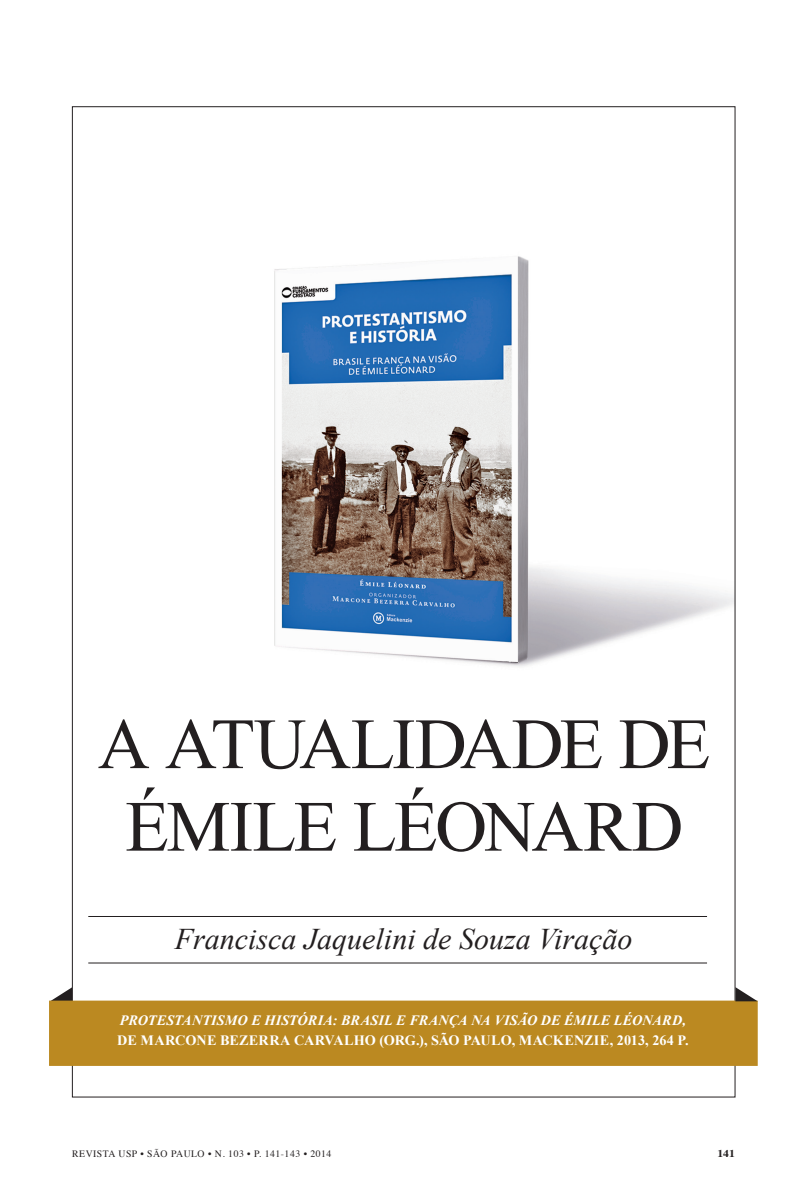
<style>
.page{position:relative;width:808px;height:1191px;background:#fff}
.page>*{position:absolute;margin:0;border:0;box-sizing:border-box;transform-origin:0 0}
.t1{font:72px/82.5px "Times New Roman";letter-spacing:-.04em;color:#231f20;text-align:center}
.t2{font:italic 30px "Times New Roman";color:#231f20}
.t3{font:700 14.25px "Times New Roman";letter-spacing:.005em;color:#fff}
.t4{font:italic 700 14.25px "Times New Roman";color:#fff}
.t5{font:700 10.5px "Times";color:#231f20;scale:1.1 1}
.t6{font:9.75px "Times";letter-spacing:.05em;color:#231f20}
</style>
<div class="page">
<img style="left:274px;top:256px;width:459px;height:411px">
<svg style="left:52px;top:987px;width:20px;height:13px"></svg>
<div style="left:49px;top:1000px;width:709px;height:66px;background:#bb8921;border:2px solid #bb8921"></div>
<hr style="left:88px;top:962px;width:619px;height:1px;background:#231f20">
<hr style="left:88px;top:916px;width:619px;height:1px;background:#231f20">
<svg style="left:735px;top:987px;width:23px;height:14px"></svg>
<h1 class="t1" style="left:98px;top:701px;width:614px">A ATUALIDADE DE<br>ÉMILE LÉONARD</h1>
<h2 class="t2" style="left:175px;top:918px;width:459px">Francisca Jaquelini de Souza Viração</h2>
<p class="t4" style="left:120px;top:1010px;width:568px">PROTESTANTISMO E HISTÓRIA: BRASIL E FRANÇA NA VISÃO DE ÉMILE LÉ ONARD,</p>
<p class="t3" style="left:117px;top:1030px;width:573px">DE MARCONE BEZERRA CARVALHO (ORG.), SÃO PAULO, MACKENZIE, 2013, 264 P.</p>
<p class="t6" style="left:72px;top:1144px;width:261px">REVISTA USP • SÃO PAULO • N. 103 • P. 141-143 • 2014</p>
<p class="t5" style="left:717px;top:1143px;width:17px">141</p>
</div>
